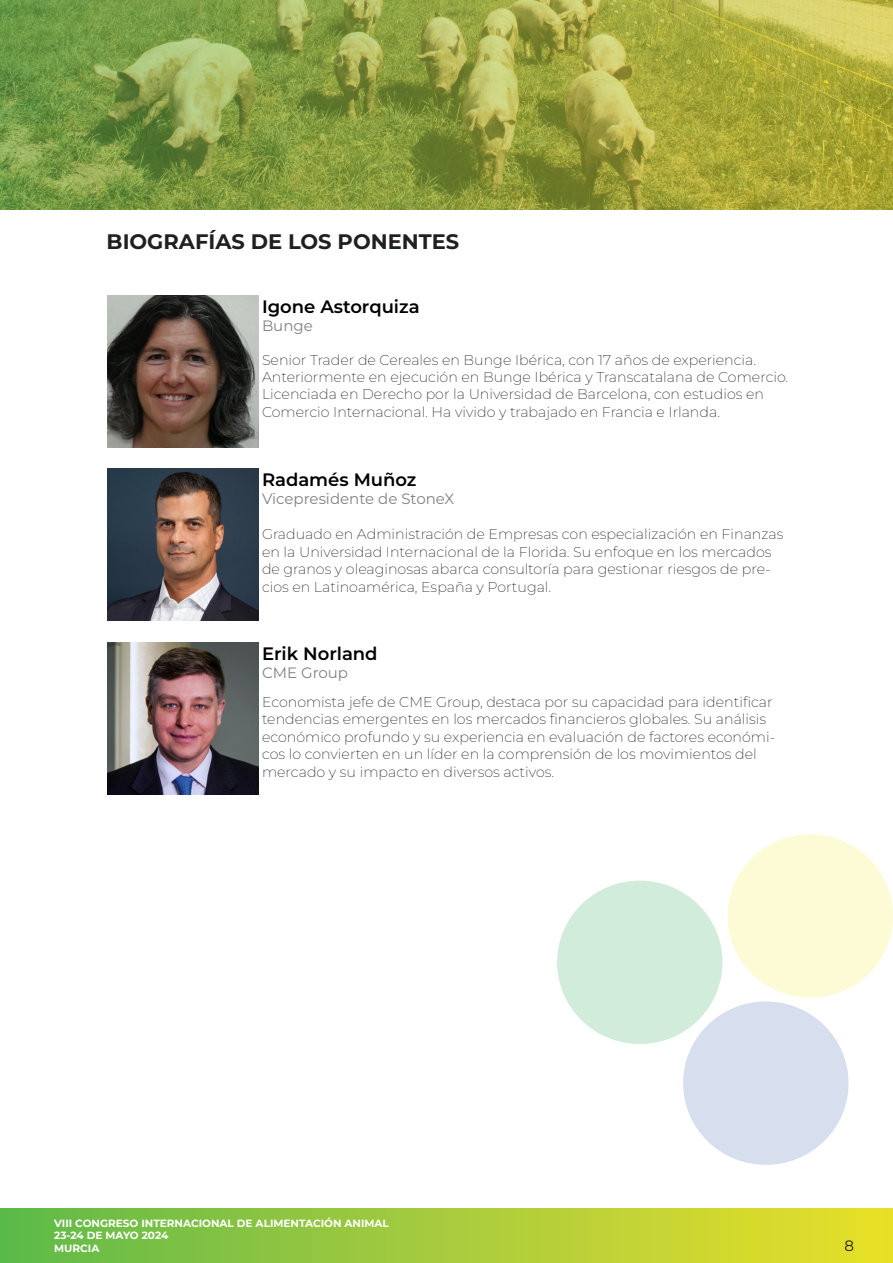
<style>
.page{position:relative;width:893px;height:1263px;background:#fff}
.page>*{position:absolute;margin:0;border:0;box-sizing:border-box;transform-origin:0 0}
.t1{font:700 21px "Montserrat";color:#231f20}
.t2{font:600 18px "Montserrat";color:#000}
.t3{font:15px "Montserrat";color:#808285}
.t4{font:15px "Montserrat";color:#231f20}
.t5{font:200 14.25px/17.2px "Montserrat";color:#231f20}
.t6{font:700 10.5px "Montserrat";color:#fff}
</style>
<div class="page">
<svg style="left:557px;top:834px;width:336px;height:331px"></svg>
<div style="left:0;top:1209px;width:893px;height:54px;background:linear-gradient(to right,#60b94c,#ecdf2a)"></div>
<svg style="left:0;top:0;width:893px;height:210px;background:#94a143"></svg>
<img style="left:107px;top:296px;width:151px;height:152px">
<img style="left:107px;top:469px;width:152px;height:152px">
<img style="left:107px;top:643px;width:151px;height:152px">
<p class="t1" style="left:107px;top:228px;width:354px">BIOGRAFÍAS DE LOS PONENTES</p>
<p class="t2" style="left:262px;top:295px;width:159px">Igone Astorquiza</p>
<p class="t3" style="left:262px;top:316px;width:52px">Bunge</p>
<p class="t5" style="left:262px;top:351px;width:528px">Senior Trader de Cereales en Bunge Ibérica, con 17 años de experiencia.<br>Anteriormente en ejecución en Bunge Ibérica y Transcatalana de Comercio.<br>Licenciada en Derecho por la Universidad de Barcelona, con estudios en Comercio Internacional. Ha vivido y trabajado en Francia e Irlanda.</p>
<p class="t2" style="left:262px;top:468px;width:156px">Radamés Muñoz</p>
<p class="t3" style="left:262px;top:489px;width:194px">Vicepresidente de StoneX</p>
<p class="t5" style="left:262px;top:525px;width:523px">Graduado en Administración de Empresas con especialización en Finanzas en la Universidad Internacional de la Florida. Su enfoque en los mercados de granos y oleaginosas abarca consultoría para gestionar riesgos de pre&shy;cios en Latinoamérica, España y Portugal.</p>
<p class="t2" style="left:262px;top:642px;width:117px">Erik Norland</p>
<p class="t3" style="left:262px;top:663px;width:88px">CME Group</p>
<p class="t5" style="left:262px;top:693px;width:515px">Economista jefe de CME Group, destaca por su capacidad para identificar tendencias emergentes en los mercados financieros globales. Su análisis económico profundo y su experiencia en evaluación de factores económi&shy;cos lo convierten en un líder en la comprensión de los movimientos del mercado y su impacto en diversos activos.</p>
<p class="t6" style="left:54px;top:1216px;width:336px">VIII CONGRESO INTERNACIONAL DE ALIMENTACIÓN ANIMAL</p>
<p class="t6" style="left:54px;top:1228px;width:116px">23-24 DE MAYO 2024</p>
<p class="t6" style="left:54px;top:1241px;width:47px">MURCIA</p>
<p class="t4" style="left:844px;top:1235px;width:11px">8</p>
<p class="t4" style="left:844px;top:1235px;width:15px">13</p>
</div>
